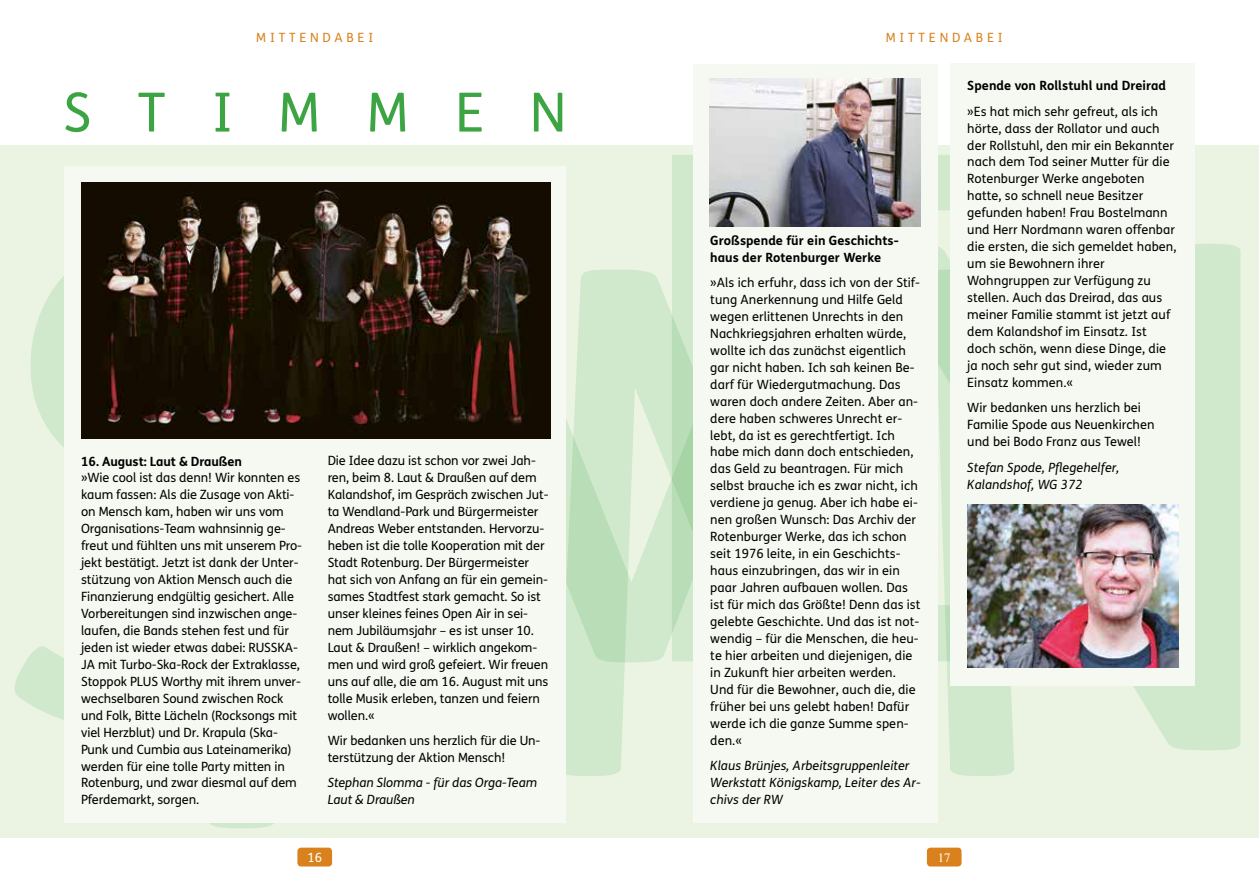
<style>
.page{position:relative;width:1259px;height:893px;background:#fff}
.page>*{position:absolute;margin:0;border:0;box-sizing:border-box;transform-origin:0 0}
.t1{font:54px "FS Me";letter-spacing:.86em;color:#3ca442}
.t2{font:12.75px/17px "FS Me";letter-spacing:-.005em;color:#000}
.t3{font:italic 12.75px/17px "FS Me";letter-spacing:.005em;color:#000}
.t4{font:700 12.75px/17px "FS Me";letter-spacing:.005em;color:#000}
.t5{font:12.75px "FS Me";letter-spacing:.3em;color:#d9821d}
.t6{font:12.75px "FS Me";color:#fff}
.t7{font:12.75px "Times";color:#fff}
</style>
<div class="page">
<div style="left:0;top:145px;width:1259px;height:693px;background:#ebf4e3"></div>
<div style="left:1133px;top:244px;width:107px;height:506px;background:#d0e8cb"></div>
<svg style="left:672px;top:155px;width:278px;height:115px;fill:#d0e8cb"></svg>
<svg style="left:566px;top:270px;width:448px;height:506px;fill:#d0e8cb"></svg>
<svg style="left:566px;top:244px;width:127px;height:506px;fill:#d0e8cb"></svg>
<svg style="left:15px;top:276px;width:49px;height:444px"></svg>
<div style="left:297px;top:848px;width:35px;height:18px;background:#d9821d;border-radius:4px"></div>
<div style="left:927px;top:848px;width:34px;height:18px;background:#d9821d;border-radius:4px"></div>
<div style="left:693px;top:64px;width:245px;height:758px;background:#f5f9f1"></div>
<img style="left:709px;top:78px;width:212px;height:149px">
<div style="left:950px;top:64px;width:245px;height:622px;background:#f5f9f1"></div>
<img style="left:967px;top:505px;width:211px;height:163px">
<div style="left:64px;top:166px;width:502px;height:656px;background:#f5f9f1"></div>
<img style="left:81px;top:183px;width:469px;height:256px">
<p class="t5" style="left:256px;top:30px;width:118px">MITTENDABEI</p>
<p class="t5" style="left:885px;top:30px;width:118px">MITTENDABEI</p>
<h1 class="t1" style="left:63px;top:81px;width:505px">STIMMEN</h1>
<p class="t4" style="left:81px;top:452px;width:162px">16. August: Laut &amp; Draußen</p>
<p class="t2" style="left:81px;top:470px;width:222px">»Wie cool ist das denn! Wir konnten es kaum fassen: Als die Zusage von Akti&shy;on Mensch kam, haben wir uns vom Organisations-Team wahnsinnig ge&shy;freut und fühlten uns mit unserem Pro&shy;jekt bestätigt. Jetzt ist dank der Unter&shy;stützung von Aktion Mensch auch die Finanzierung endgültig gesichert. Alle Vorbereitungen sind inzwischen ange&shy;laufen, die Bands stehen fest und für jeden ist wieder etwas dabei: RUSSKA-JA mit Turbo-Ska-Rock der Extraklasse, Stoppok PLUS Worthy mit ihrem unver&shy;wechselbaren Sound zwischen Rock und Folk, Bitte Lächeln (Rocksongs mit viel Herzblut) und Dr. Krapula (Ska-Punk und Cumbia aus Lateinamerika) werden für eine tolle Party mitten in Rotenburg, und zwar diesmal auf dem Pferdemarkt, sorgen.</p>
<p class="t2" style="left:328px;top:453px;width:222px">Die Idee dazu ist schon vor zwei Jah&shy;ren, beim 8. Laut &amp; Draußen auf dem Kalandshof, im Gespräch zwischen Jut&shy;ta Wendland-Park und Bürgermeister Andreas Weber entstanden. Hervorzu&shy;heben ist die tolle Kooperation mit der Stadt Rotenburg. Der Bürgermeister hat sich von Anfang an für ein gemein&shy;sames Stadtfest stark gemacht. So ist unser kleines feines Open Air in sei&shy;nem Jubiläumsjahr – es ist unser 10.<br>Laut &amp; Draußen! – wirklich angekom&shy;men und wird groß gefeiert. Wir freuen uns auf alle, die am 16. August mit uns tolle Musik erleben, tanzen und feiern wollen.«</p>
<p class="t2" style="left:328px;top:732px;width:214px">Wir bedanken uns herzlich für die Un&shy;terstützung der Aktion Mensch!</p>
<p class="t3" style="left:328px;top:775px;width:211px">Stephan Slomma - für das Orga-Team<br>Laut &amp; Draußen</p>
<p class="t6" style="left:307px;top:850px;width:16px">16</p>
<p class="t4" style="left:710px;top:232px;width:190px">Großspende für ein Geschichts&shy;haus der Rotenburger Werke</p>
<p class="t2" style="left:710px;top:274px;width:212px">»Als ich erfuhr, dass ich von der Stif&shy;tung Anerkennung und Hilfe Geld wegen erlittenen Unrechts in den Nachkriegsjahren erhalten würde, wollte ich das zunächst eigentlich gar nicht haben. Ich sah keinen Be&shy;darf für Wiedergutmachung. Das waren doch andere Zeiten. Aber an&shy;dere haben schweres Unrecht er&shy;lebt, da ist es gerechtfertigt. Ich habe mich dann doch entschieden, das Geld zu beantragen. Für mich selbst brauche ich es zwar nicht, ich verdiene ja genug. Aber ich habe ei&shy;nen großen Wunsch: Das Archiv der Rotenburger Werke, das ich schon seit 1976 leite, in ein Geschichts&shy;haus einzubringen, das wir in ein paar Jahren aufbauen wollen. Das ist für mich das Größte! Denn das ist gelebte Geschichte. Und das ist not&shy;wendig – für die Menschen, die heu&shy;te hier arbeiten und diejenigen, die in Zukunft hier arbeiten werden.<br>Und für die Bewohner, auch die, die früher bei uns gelebt haben! Dafür werde ich die ganze Summe spen&shy;den.«</p>
<p class="t3" style="left:710px;top:757px;width:212px">Klaus Brünjes, Arbeitsgruppenleiter<br>Werkstatt Königskamp, Leiter des Ar&shy;chivs der RW</p>
<p class="t4" style="left:967px;top:77px;width:200px">Spende von Rollstuhl und Dreirad</p>
<p class="t2" style="left:967px;top:103px;width:211px">»Es hat mich sehr gefreut, als ich hörte, dass der Rollator und auch der Rollstuhl, den mir ein Bekannter nach dem Tod seiner Mutter für die<br>Rotenburger Werke angeboten hatte, so schnell neue Besitzer gefunden haben! Frau Bostelmann und Herr Nordmann waren offenbar die ersten, die sich gemeldet haben, um sie Bewohnern ihrer<br>Wohngruppen zur Verfügung zu stellen. Auch das Dreirad, das aus meiner Familie stammt ist jetzt auf dem Kalandshof im Einsatz. Ist doch schön, wenn diese Dinge, die ja noch sehr gut sind, wieder zum<br>Einsatz kommen.«</p>
<p class="t2" style="left:967px;top:400px;width:189px">Wir bedanken uns herzlich bei<br>Familie Spode aus Neuenkirchen und bei Bodo Franz aus Tewel!</p>
<p class="t3" style="left:967px;top:459px;width:154px">Stefan Spode, Pflegehelfer,<br>Kalandshof, WG 372</p>
<p class="t7" style="left:938px;top:846px;width:14px">17</p>
</div>
